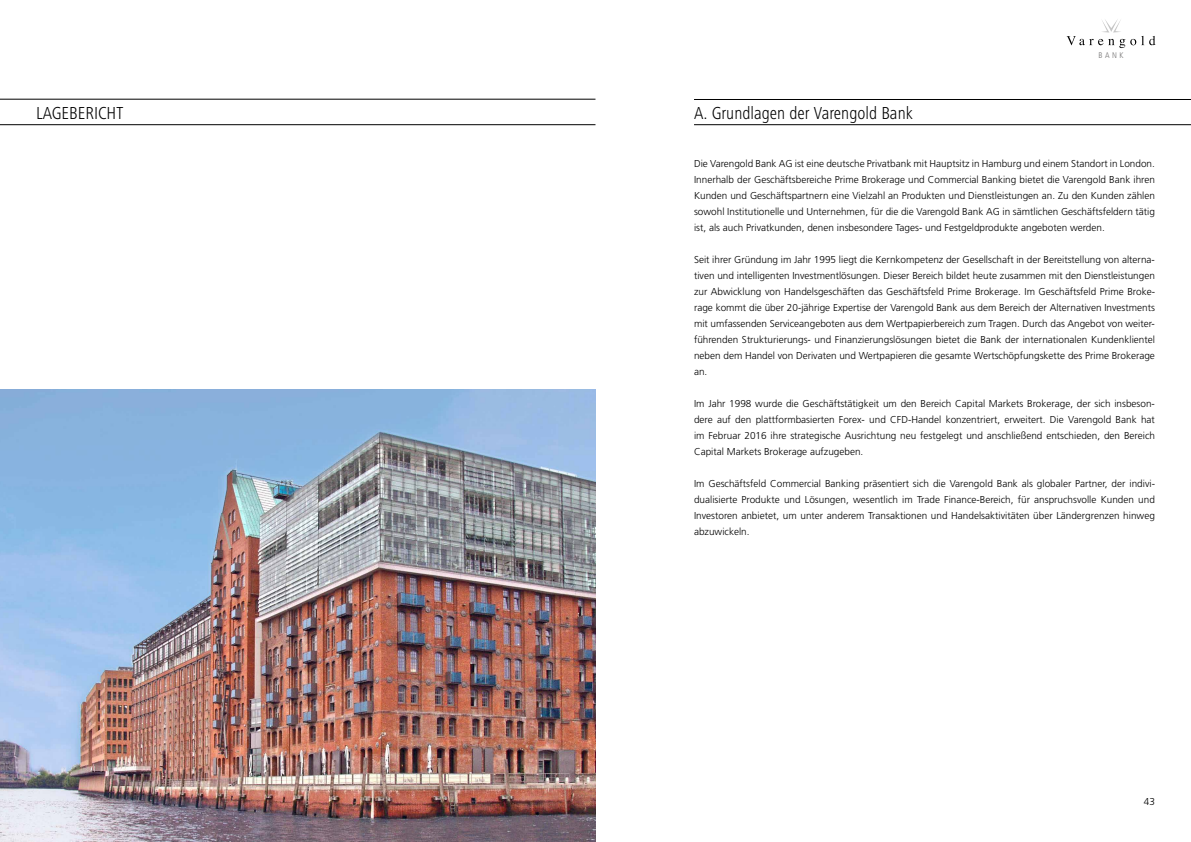
<style>
.page{position:relative;width:1191px;height:842px;background:#fff}
.page>*{position:absolute;margin:0;border:0;box-sizing:border-box;transform-origin:0 0}
.t1{font:300 condensed 18px "Frutiger Next LT";color:#000}
.t2{font:300 10px/16px "Frutiger";color:#000;text-align:justify}
.t3{font:300 condensed 8.1px "Frutiger";color:#706f6f}
</style>
<div class="page">
<svg style="left:1066px;top:19px;width:89px;height:29px"></svg>
<hr style="left:0;top:99px;width:595px;height:1px;background:#000">
<hr style="left:0;top:124px;width:595px;height:1px;background:#000">
<img style="left:0;top:389px;width:595px;height:453px">
<hr style="left:694px;top:124px;width:497px;height:1px;background:#000">
<hr style="left:694px;top:99px;width:497px;height:1px;background:#000">
<p class="t3" style="left:1098px;top:51px;width:27px">BANK</p>
<h1 class="t1" style="left:36px;top:103px;width:89px">LAGEBERICHT</h1>
<h1 class="t1" style="left:694px;top:103px;width:220px">A. Grundlagen der Varengold Bank</h1>
<p class="t2" style="left:694px;top:155px;width:462px">Die Varengold Bank AG ist eine deutsche Privatbank mit Hauptsitz in Hamburg und einem Standort in London.<br>Innerhalb der Geschäftsbereiche Prime Brokerage und Commercial Banking bietet die Varengold Bank ihren Kunden und Geschäftspartnern eine Vielzahl an Produkten und Dienstleistungen an. Zu den Kunden zählen sowohl Institutionelle und Unternehmen, für die die Varengold Bank AG in sämtlichen Geschäftsfeldern tätig ist, als auch Privatkunden, denen insbesondere Tages- und Festgeldprodukte angeboten werden.</p>
<p class="t2" style="left:694px;top:251px;width:462px">Seit ihrer Gründung im Jahr 1995 liegt die Kernkompetenz der Gesellschaft in der Bereitstellung von alterna&shy;tiven und intelligenten Investmentlösungen. Dieser Bereich bildet heute zusammen mit den Dienstleistungen zur Abwicklung von Handelsgeschäften das Geschäftsfeld Prime Brokerage. Im Geschäftsfeld Prime Broke&shy;rage kommt die über 20-jährige Expertise der Varengold Bank aus dem Bereich der Alternativen Investments mit umfassenden Serviceangeboten aus dem Wertpapierbereich zum Tragen. Durch das Angebot von weiter&shy;führenden Strukturierungs- und Finanzierungslösungen bietet die Bank der internationalen Kundenklientel neben dem Handel von Derivaten und Wertpapieren die gesamte Wertschöpfungskette des Prime Brokerage an.</p>
<p class="t2" style="left:694px;top:395px;width:462px">Im Jahr 1998 wurde die Geschäftstätigkeit um den Bereich Capital Markets Brokerage, der sich insbeson&shy;dere auf den plattformbasierten Forex- und CFD-Handel konzentriert, erweitert. Die Varengold Bank hat im Februar 2016 ihre strategische Ausrichtung neu festgelegt und anschließend entschieden, den Bereich Capital Markets Brokerage aufzugeben.</p>
<p class="t2" style="left:694px;top:475px;width:462px">Im Geschäftsfeld Commercial Banking präsentiert sich die Varengold Bank als globaler Partner, der indivi&shy;dualisierte Produkte und Lösungen, wesentlich im Trade Finance-Bereich, für anspruchsvolle Kunden und Investoren anbietet, um unter anderem Transaktionen und Handelsaktivitäten über Ländergrenzen hinweg abzuwickeln.</p>
<p class="t2" style="left:1143px;top:793px;width:13px">43</p>
</div>
